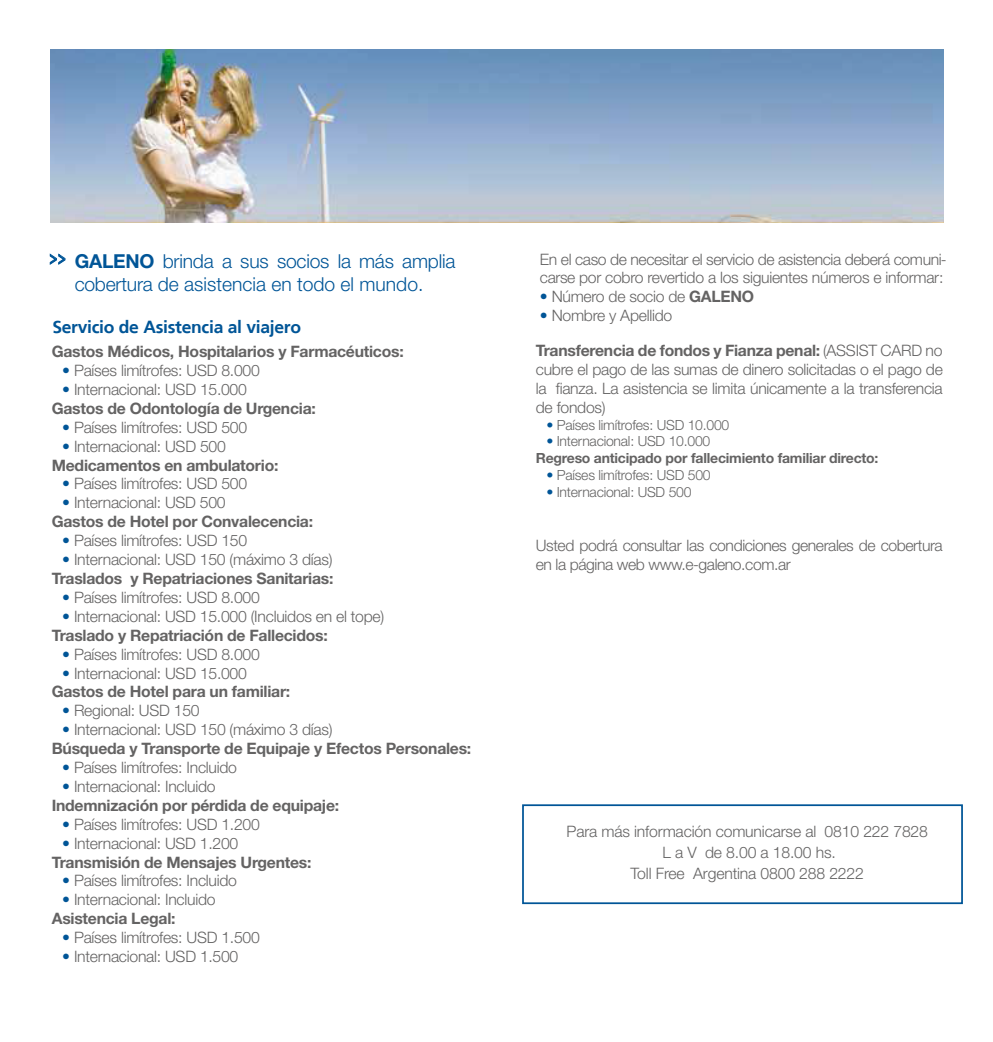
<style>
.page{position:relative;width:993px;height:1042px;background:#fff}
.page>*{position:absolute;margin:0;border:0;box-sizing:border-box;transform-origin:0 0}
.t1{font:300 19.25px/23.1px "Helvetica Neue";letter-spacing:-.01em;color:#005597}
.t2{font:18.38px "Frutiger";color:#005597;scale:.66 1}
.t3{font:700 17.5px "Frutiger";letter-spacing:-.015em;color:#005597}
.t4{font:300 15.75px/18.9px "Helvetica Neue";letter-spacing:-.015em;color:#646363}
.t5{font:700 15.75px/18.9px "Helvetica Neue";letter-spacing:-.015em;color:#646363}
.t6{font:700 14px/16.8px "Helvetica Neue";letter-spacing:-.015em;color:#646363}
.t7{font:300 14px "Helvetica Neue";letter-spacing:-.015em;color:#646363}
.s1{color:#005597}
.s2{font-weight:700}
.s3{font-weight:300;color:#005597}
.s4{font-weight:300}
</style>
<div class="page">
<svg style="left:49px;top:253px;width:17px;height:12px"></svg>
<img style="left:51px;top:49px;width:892px;height:173px">
<div style="left:522px;top:804px;width:440px;height:100px;border:2px solid #005597"></div>
<p class="t2" style="left:50px;top:247px;width:25px">&gt;&gt;</p>
<p class="t4" style="left:539px;top:249px;width:408px">En el caso de necesitar el servicio de asistencia deberá comuni&shy;carse por cobro revertido a los siguientes números e informar:</p>
<p class="t4" style="left:539px;top:287px;width:215px"><span class="s1">•</span> Número de socio de <span class="s2">GALENO</span></p>
<p class="t4" style="left:539px;top:306px;width:134px"><span class="s1">•</span> Nombre y Apellido</p>
<p class="t1" style="left:75px;top:249px;width:382px"><span class="s2">GALENO</span> brinda a sus socios la más amplia cobertura de asistencia en todo el mundo.</p>
<p class="t3" style="left:52px;top:317px;width:250px">Servicio de Asistencia al viajero</p>
<p class="t5" style="left:52px;top:342px;width:353px">Gastos Médicos, Hospitalarios y Farmacéuticos:</p>
<p class="t4" style="left:62px;top:361px;width:199px"><span class="s1">•</span> Países limítrofes: USD 8.000</p>
<p class="t5" style="left:52px;top:379px;width:265px;text-indent:11px"><span class="s3">•</span> <span class="s4">Internacional: USD 15.000<br></span>Gastos de Odontología de Urgencia:</p>
<p class="t4" style="left:62px;top:417px;width:186px"><span class="s1">•</span> Países limítrofes: USD 500</p>
<p class="t5" style="left:52px;top:436px;width:228px;text-indent:11px"><span class="s3">•</span> <span class="s4">Internacional: USD 500<br></span>Medicamentos en ambulatorio:</p>
<p class="t4" style="left:62px;top:474px;width:186px"><span class="s1">•</span> Países limítrofes: USD 500</p>
<p class="t5" style="left:52px;top:493px;width:263px;text-indent:11px"><span class="s3">•</span> <span class="s4">Internacional: USD 500<br></span>Gastos de Hotel por Convalecencia:</p>
<p class="t4" style="left:62px;top:531px;width:186px"><span class="s1">•</span> Países limítrofes: USD 150</p>
<p class="t5" style="left:52px;top:550px;width:283px;text-align:right"><span class="s3">•</span> <span class="s4">Internacional: USD 150 (máximo 3 días)<br></span>Traslados y Repatriaciones Sanitarias:</p>
<p class="t4" style="left:62px;top:587px;width:199px"><span class="s1">•</span> Países limítrofes: USD 8.000</p>
<p class="t4" style="left:52px;top:606px;width:334px;text-indent:11px"><span class="s1">•</span> Internacional: USD 15.000 (Incluidos en el tope)<br><span class="s2">Traslado y Repatriación de Fallecidos:</span></p>
<p class="t4" style="left:62px;top:644px;width:199px"><span class="s1">•</span> Países limítrofes: USD 8.000</p>
<p class="t5" style="left:52px;top:663px;width:240px;text-indent:11px"><span class="s3">•</span> <span class="s4">Internacional: USD 15.000<br></span>Gastos de Hotel para un familiar:</p>
<p class="t4" style="left:62px;top:701px;width:139px"><span class="s1">•</span> Regional: USD 150</p>
<p class="t5" style="left:52px;top:720px;width:421px;text-indent:11px"><span class="s3">•</span> <span class="s4">Internacional: USD 150 (máximo 3 días)<br></span>Búsqueda y Transporte de Equipaje y Efectos Personales:</p>
<p class="t4" style="left:62px;top:757px;width:176px"><span class="s1">•</span> Países limítrofes: Incluido</p>
<p class="t5" style="left:52px;top:776px;width:289px;text-indent:11px"><span class="s3">•</span> <span class="s4">Internacional: Incluido<br></span>Indemnización por pérdida de equipaje:</p>
<p class="t4" style="left:62px;top:814px;width:199px"><span class="s1">•</span> Países limítrofes: USD 1.200</p>
<p class="t5" style="left:52px;top:833px;width:261px;text-indent:11px"><span class="s3">•</span> <span class="s4">Internacional: USD 1.200<br></span>Transmisión de Mensajes Urgentes:</p>
<p class="t4" style="left:62px;top:871px;width:176px"><span class="s1">•</span> Países limítrofes: Incluido</p>
<p class="t4" style="left:52px;top:890px;width:165px;text-indent:11px"><span class="s1">•</span> Internacional: Incluido<br><span class="s2">Asistencia Legal:</span></p>
<p class="t4" style="left:62px;top:928px;width:199px"><span class="s1">•</span> Países limítrofes: USD 1.500</p>
<p class="t4" style="left:62px;top:946px;width:177px"><span class="s1">•</span> Internacional: USD 1.500</p>
<p class="t4" style="left:535px;top:341px;width:408px;text-align:justify"><span class="s2">Transferencia de fondos y Fianza penal:</span> (ASSIST CARD no cubre el pago de las sumas de dinero solicitadas o el pago de la fianza. La asistencia se limita únicamente a la transferencia de fondos)</p>
<p class="t7" style="left:546px;top:416px;width:184px"><span class="s1">•</span> Países limítrofes: USD 10.000</p>
<p class="t6" style="left:535px;top:433px;width:344px;text-indent:10px"><span class="s3">•</span> <span class="s4">Internacional: USD 10.000<br></span>Regreso anticipado por fallecimiento familiar directo:</p>
<p class="t7" style="left:546px;top:466px;width:166px"><span class="s1">•</span> Países limítrofes: USD 500</p>
<p class="t7" style="left:546px;top:483px;width:147px"><span class="s1">•</span> Internacional: USD 500</p>
<p class="t4" style="left:535px;top:536px;width:408px">Usted podrá consultar las condiciones generales de cobertura en la página web www.e-galeno.com.ar</p>
<p class="t4" style="left:566px;top:821px;width:363px;line-height:21px;text-align:center">Para más información comunicarse al 0810 222 7828<br>L a V de 8.00 a 18.00 hs.<br>Toll Free Argentina 0800 288 2222</p>
</div>
